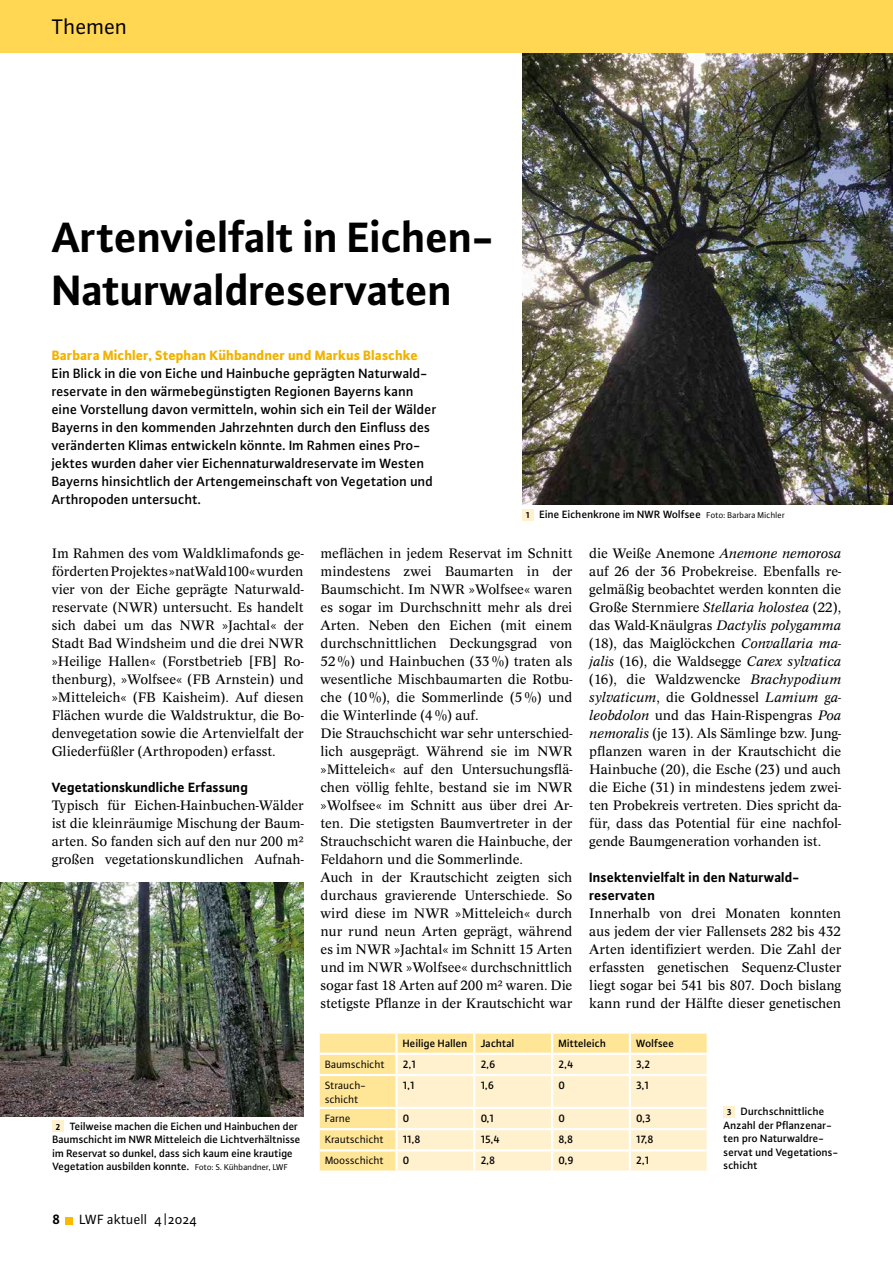
<style>
.page{position:relative;width:893px;height:1263px;background:#fff}
.page>*{position:absolute;margin:0;border:0;box-sizing:border-box;transform-origin:0 0}
.t1{font:700 45px/52.5px "Plus Sans Pro";letter-spacing:-.01em;color:#000}
.t2{font:22.5px "Plus Sans Pro";letter-spacing:-.005em;color:#000}
.t3{font:14.25px/18px "Concept Pro";color:#000;text-align:justify}
.t4{font:500 14.25px/18px "Plus Sans Pro";color:#000}
.t5{font:700 14.25px/18px "Plus Sans Pro";color:#000}
.t6{font:800 14.25px "Plus Sans Pro";color:#f1b300}
.t7{font:14.25px "Plus Sans Pro";color:#000}
.t8{font:500 11.25px/13.5px "Plus Sans Pro";letter-spacing:-.005em;color:#000}
.t9{font:11.25px/13.5px "Plus Sans Pro";color:#000}
.s1{font-weight:700;font-size:9px}
.s2{font-weight:400;font-size:9px}
.s3{font-style:italic}
</style>
<div class="page">
<div style="left:0;top:0;width:893px;height:53px;background:#ffd753"></div>
<div style="left:65px;top:1217px;width:7px;height:7px;background:#fbb900"></div>
<div style="left:522px;top:509px;width:12px;height:11px;background:#fff1ce"></div>
<div style="left:52px;top:1120px;width:12px;height:12px;background:#fff1ce"></div>
<div style="left:724px;top:1106px;width:11px;height:12px;background:#fff1ce"></div>
<img style="left:0;top:882px;width:304px;height:234px">
<img style="left:522px;top:53px;width:371px;height:451px">
<svg style="left:320px;top:1033px;width:387px;height:137px;background:#ffe599"></svg>
<hr style="left:395px;top:1033px;width:3px;height:20px;background:#fff">
<hr style="left:473px;top:1033px;width:2px;height:20px;background:#fff">
<hr style="left:551px;top:1033px;width:2px;height:20px;background:#fff">
<hr style="left:629px;top:1033px;width:2px;height:20px;background:#fff">
<hr style="left:318px;top:1074px;width:78px;height:2px;background:#fff">
<hr style="left:318px;top:1107px;width:78px;height:2px;background:#fff">
<hr style="left:318px;top:1128px;width:78px;height:2px;background:#fff">
<hr style="left:318px;top:1149px;width:78px;height:2px;background:#fff">
<svg style="left:396px;top:1055px;width:311px;height:115px;background:#fff2d2"></svg>
<hr style="left:396px;top:1053px;width:78px;height:2px;background:#fff">
<hr style="left:474px;top:1053px;width:78px;height:2px;background:#fff">
<hr style="left:552px;top:1053px;width:78px;height:2px;background:#fff">
<hr style="left:630px;top:1053px;width:79px;height:2px;background:#fff">
<hr style="left:318px;top:1053px;width:78px;height:2px;background:#fff">
<svg style="left:319px;top:1055px;width:1px;height:19px"></svg>
<hr style="left:395px;top:1055px;width:3px;height:19px;background:#fff">
<hr style="left:395px;top:1076px;width:3px;height:31px;background:#fff">
<hr style="left:395px;top:1109px;width:3px;height:19px;background:#fff">
<hr style="left:395px;top:1130px;width:3px;height:19px;background:#fff">
<svg style="left:319px;top:1109px;width:1px;height:61px"></svg>
<hr style="left:395px;top:1151px;width:3px;height:19px;background:#fff">
<h2 class="t2" style="left:52px;top:12px;width:77px">Themen</h2>
<h1 class="t1" style="left:52px;top:207px;width:444px">Artenvielfalt in Eichen-<br>Naturwaldreservaten</h1>
<p class="t6" style="left:52px;top:344px;width:368px">Barbara Michler, Stephan Kühbandner und Markus Blaschke</p>
<p class="t4" style="left:52px;top:363px;width:386px">Ein Blick in die von Eiche und Hainbuche geprägten Naturwald&shy;reservate in den wärmebegünstigten Regionen Bayerns kann eine Vorstellung davon vermitteln, wohin sich ein Teil der Wälder Bayerns in den kommenden Jahrzehnten durch den Einfluss des veränderten Klimas entwickeln könnte. Im Rahmen eines Pro&shy;jektes wurden daher vier Eichennaturwaldreservate im Westen Bayerns hinsichtlich der Artengemeinschaft von Vegetation und Arthropoden untersucht.</p>
<p class="t8" style="left:526px;top:507px;width:260px"><span class="s1">1</span> Eine Eichenkrone im NWR Wolfsee <span class="s2">Foto: Barbara Michler</span></p>
<p class="t3" style="left:52px;top:544px;width:253px">Im Rahmen des vom Waldklimafonds ge&shy;förderten Projektes »natWald100« wurden vier von der Eiche geprägte Naturwald&shy;reservate (NWR) untersucht. Es handelt sich dabei um das NWR »Jachtal« der Stadt Bad Windsheim und die drei NWR »Heilige Hallen« (Forstbetrieb [FB] Ro&shy;thenburg), »Wolfsee« (FB Arnstein) und »Mitteleich« (FB Kaisheim). Auf diesen Flächen wurde die Waldstruktur, die Bo&shy;denvegetation sowie die Artenvielfalt der Gliederfüßler (Arthropoden) erfasst.</p>
<p class="t5" style="left:52px;top:777px;width:198px">Vegetationskundliche Erfassung</p>
<p class="t3" style="left:52px;top:796px;width:253px">Typisch für Eichen-Hainbuchen-Wälder ist die kleinräumige Mischung der Baum&shy;arten. So fanden sich auf den nur 200 m² großen vegetationskundlichen Aufnah-</p>
<p class="t8" style="left:52px;top:1118px;width:250px;text-indent:4px"><span class="s1">2</span> Teilweise machen die Eichen und Hainbuchen der Baumschicht im NWR Mitteleich die Lichtverhältnisse im Reservat so dunkel, dass sich kaum eine krautige Vegetation ausbilden konnte. <span class="s2">Foto: S. Kühbandner, LWF</span></p>
<p class="t5" style="left:52px;top:1209px;width:9px">8</p>
<p class="t7" style="left:80px;top:1210px;width:119px">LWF aktuell 4|2024</p>
<p class="t3" style="left:320px;top:544px;width:253px;text-align:left">meflächen in jedem Reservat im Schnitt mindestens zwei Baumarten in der Baumschicht. Im NWR »Wolfsee« waren es sogar im Durchschnitt mehr als drei Arten. Neben den Eichen (mit einem durchschnittlichen Deckungsgrad von 52%) und Hainbuchen (33%) traten als wesentliche Mischbaumarten die Rotbu&shy;che (10%), die Sommerlinde (5%) und die Winterlinde (4%) auf.<br>Die Strauchschicht war sehr unterschied&shy;lich ausgeprägt. Während sie im NWR »Mitteleich« auf den Untersuchungsflä&shy;chen völlig fehlte, bestand sie im NWR »Wolfsee« im Schnitt aus über drei Ar&shy;ten. Die stetigsten Baumvertreter in der Strauchschicht waren die Hainbuche, der Feldahorn und die Sommerlinde.<br>Auch in der Krautschicht zeigten sich durchaus gravierende Unterschiede. So wird diese im NWR »Mitteleich« durch nur rund neun Arten geprägt, während es im NWR »Jachtal« im Schnitt 15 Arten und im NWR »Wolfsee« durchschnittlich sogar fast 18 Arten auf 200 m² waren. Die stetigste Pflanze in der Krautschicht war</p>
<p class="t3" style="left:589px;top:544px;width:254px">die Weiße Anemone <span class="s3">Anemone nemorosa </span>auf 26 der 36 Probekreise. Ebenfalls re&shy;gelmäßig beobachtet werden konnten die Große Sternmiere <span class="s3">Stellaria holostea</span> (22), das Wald-Knäulgras <span class="s3">Dactylis polygamma </span>(18), das Maiglöckchen <span class="s3">Convallaria ma&shy;jalis</span> (16), die Waldsegge <span class="s3">Carex sylvatica </span>(16), die Waldzwencke <span class="s3">Brachypodium sylvaticum</span>, die Goldnessel <span class="s3">Lamium ga&shy;leobdolon</span> und das Hain-Rispengras <span class="s3">Poa nemoralis</span> (je 13). Als Sämlinge bzw. Jung&shy;pflanzen waren in der Krautschicht die Hainbuche (20), die Esche (23) und auch die Eiche (31) in mindestens jedem zwei&shy;ten Probekreis vertreten. Dies spricht da&shy;für, dass das Potential für eine nachfol&shy;gende Baumgeneration vorhanden ist.</p>
<p class="t5" style="left:589px;top:867px;width:210px">Insektenvielfalt in den Naturwald&shy;reservaten</p>
<p class="t3" style="left:589px;top:904px;width:253px">Innerhalb von drei Monaten konnten aus jedem der vier Fallensets 282 bis 432<br>Arten identifiziert werden. Die Zahl der erfassten genetischen Sequenz-Cluster liegt sogar bei 541 bis 807. Doch bislang kann rund der Hälfte dieser genetischen</p>
<p class="t8" style="left:403px;top:1035px;width:113px">Heilige Hallen Jachtal</p>
<p class="t8" style="left:558px;top:1035px;width:49px">Mitteleich</p>
<p class="t8" style="left:636px;top:1035px;width:39px">Wolfsee</p>
<p class="t9" style="left:325px;top:1057px;width:61px">Baumschicht</p>
<p class="t8" style="left:403px;top:1057px;width:15px">2,1</p>
<p class="t8" style="left:481px;top:1057px;width:16px">2,6</p>
<p class="t8" style="left:558px;top:1057px;width:17px">2,4</p>
<p class="t8" style="left:636px;top:1057px;width:16px">3,2</p>
<p class="t9" style="left:325px;top:1078px;width:43px">Strauch&shy;schicht</p>
<p class="t8" style="left:403px;top:1078px;width:13px">1,1</p>
<p class="t8" style="left:481px;top:1078px;width:15px">1,6</p>
<p class="t8" style="left:558px;top:1078px;width:8px">0</p>
<p class="t8" style="left:636px;top:1078px;width:14px">3,1</p>
<p class="t9" style="left:325px;top:1111px;width:27px">Farne</p>
<p class="t8" style="left:403px;top:1111px;width:8px">0</p>
<p class="t8" style="left:481px;top:1111px;width:15px">0,1</p>
<p class="t8" style="left:558px;top:1111px;width:8px">0</p>
<p class="t8" style="left:636px;top:1111px;width:16px">0,3</p>
<p class="t9" style="left:325px;top:1132px;width:60px">Krautschicht</p>
<p class="t8" style="left:403px;top:1132px;width:19px">11,8</p>
<p class="t8" style="left:481px;top:1132px;width:21px">15,4</p>
<p class="t8" style="left:558px;top:1132px;width:16px">8,8</p>
<p class="t8" style="left:636px;top:1132px;width:19px">17,8</p>
<p class="t9" style="left:325px;top:1153px;width:60px">Moosschicht</p>
<p class="t8" style="left:403px;top:1153px;width:8px">0</p>
<p class="t8" style="left:481px;top:1153px;width:16px">2,8</p>
<p class="t8" style="left:558px;top:1153px;width:17px">0,9</p>
<p class="t8" style="left:636px;top:1153px;width:15px">2,1</p>
<p class="t8" style="left:724px;top:1104px;width:116px;text-indent:4px"><span class="s1">3</span> Durchschnittliche<br>Anzahl der Pflanzenar&shy;ten pro Naturwaldre&shy;servat und Vegetations&shy;schicht</p>
</div>
